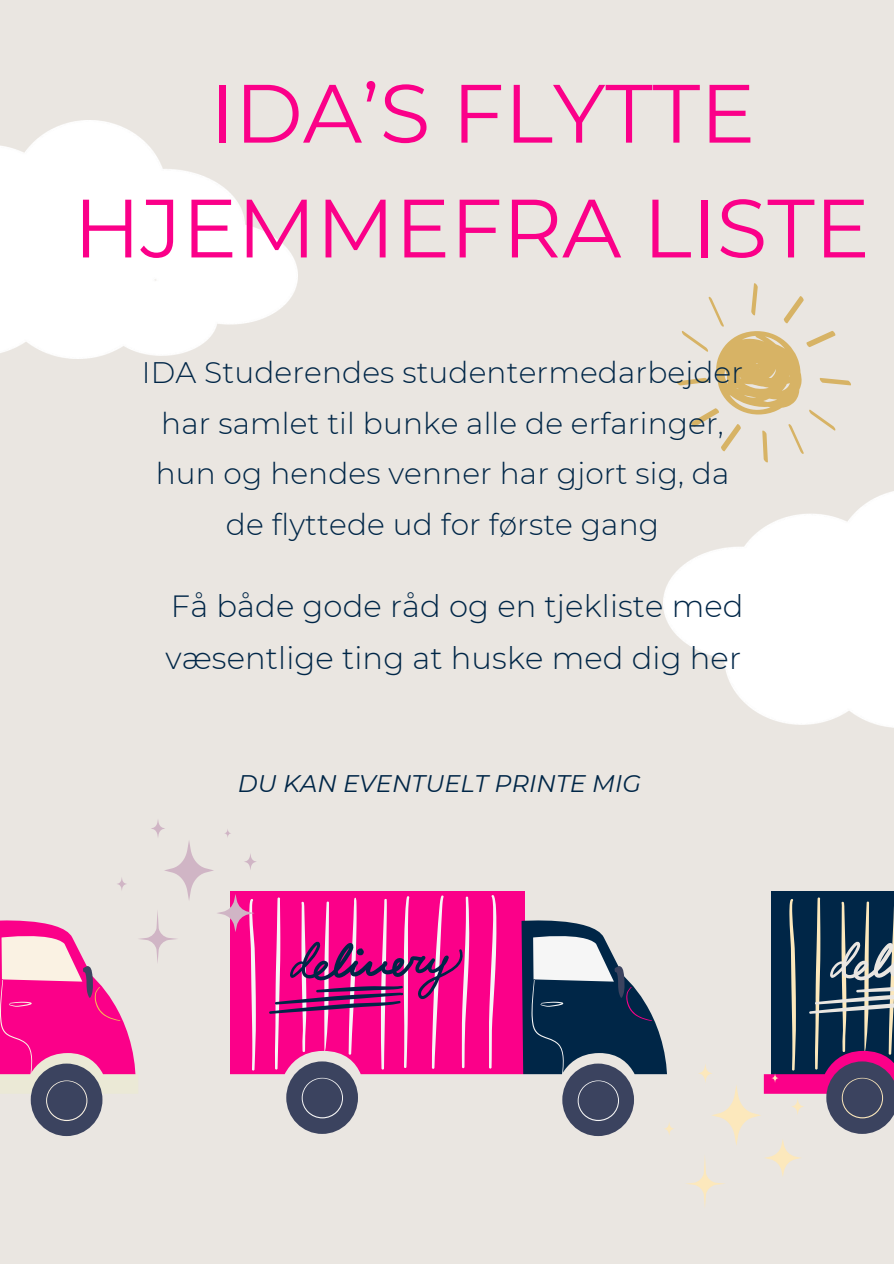
<style>
.page{position:relative;width:894px;height:1264px;background:#fff}
.page>*{position:absolute;margin:0;border:0;box-sizing:border-box;transform-origin:0 0}
.t1{font:82.5px/114.8px "Montserrat";color:#fb0089;text-align:center}
.t2{font:300 30.6px/52.5px "Montserrat";letter-spacing:.005em;color:#002647}
.t3{font:300 29.7px/50.7px "Montserrat";letter-spacing:.005em;color:#002647;text-align:center}
.t4{font:italic 24px "Montserrat";color:#002647}
</style>
<div class="page">
<div style="left:0;top:0;width:893px;height:1263px;background:#eae6e1"></div>
<svg style="left:0;top:820px;width:674px;height:316px"></svg>
<svg style="left:686px;top:894px;width:207px;height:313px"></svg>
<img style="left:0;top:120px;width:297px;height:238px">
<img style="left:663px;top:491px;width:230px;height:237px">
<svg style="left:676px;top:283px;width:174px;height:180px"></svg>
<p class="t1" style="left:74px;top:56px;width:797px">IDA’S FLYTTE<br>HJEMMEFRA LISTE</p>
<h2 class="t3" style="left:142px;top:347px;width:602px">IDA Studerendes studentermedarbejder har samlet til bunke alle de erfaringer, hun og hendes venner har gjort sig, da de flyttede ud for første gang</h2>
<p class="t2" style="left:165px;top:579px;width:579px">Få både gode råd og en tjekliste med væsentlige ting at huske med dig her</p>
<h2 class="t4" style="left:238px;top:768px;width:404px">DU KAN EVENTUELT PRINTE MIG</h2>
</div>
